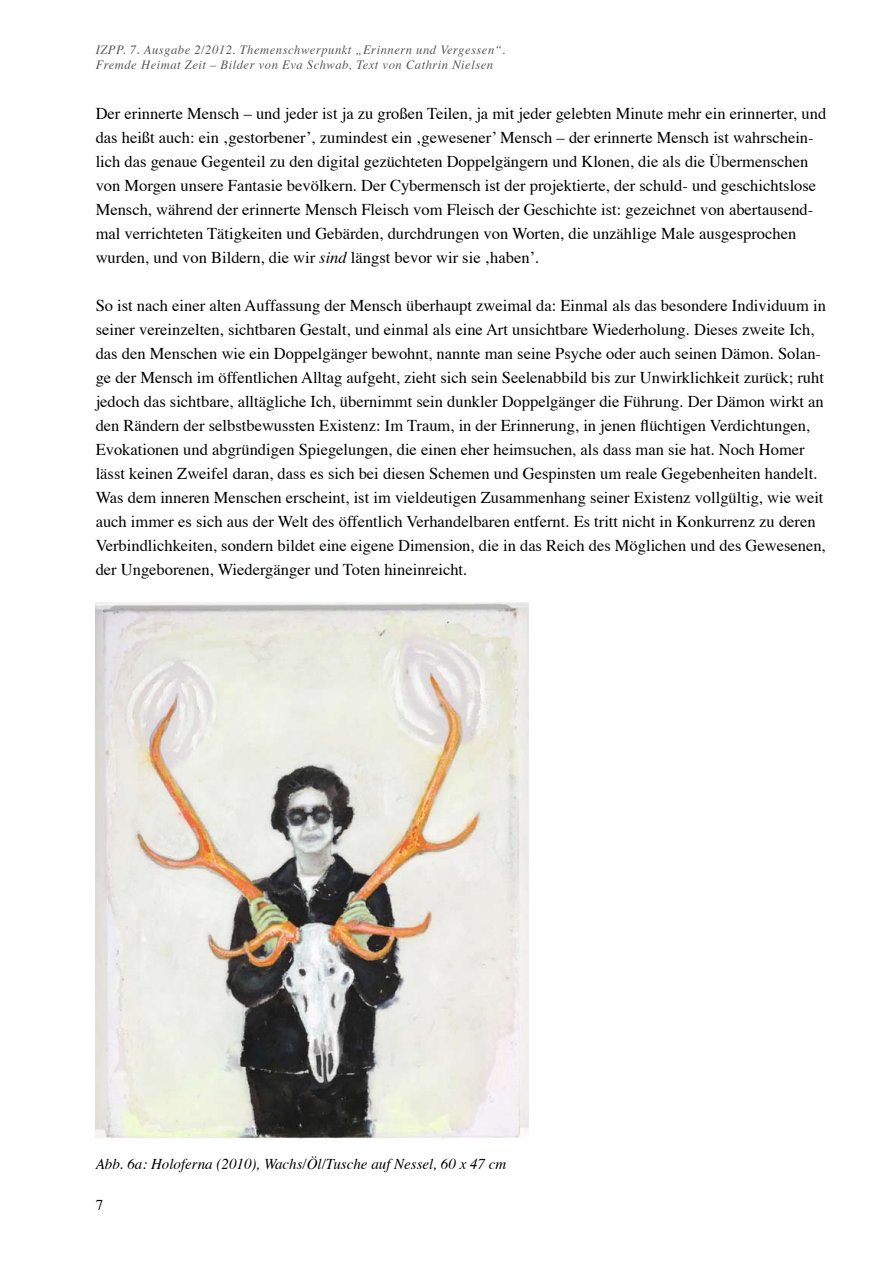
<style>
.page{position:relative;width:893px;height:1263px;background:#fff}
.page>*{position:absolute;margin:0;border:0;box-sizing:border-box;transform-origin:0 0}
.t1{font:16.5px/24px "Times";color:#000}
.t2{font:italic 15px "Times";color:#000}
.t3{font:15px "Times";color:#000}
.t4{font:italic 12.6px/15px "Times";letter-spacing:.04em;color:#58585a}
.s1{font-style:italic}
</style>
<div class="page">
<img style="left:96px;top:603px;width:432px;height:536px">
<p class="t4" style="left:96px;top:41px;width:411px">IZPP. 7. Ausgabe 2/2012. Themenschwerpunkt „Erinnern und Vergessen“.<br>Fremde Heimat Zeit – Bilder von Eva Schwab, Text von Cathrin Nielsen</p>
<p class="t1" style="left:96px;top:100px;width:732px">Der erinnerte Mensch – und jeder ist ja zu großen Teilen, ja mit jeder gelebten Minute mehr ein erinnerter, und das heißt auch: ein ‚gestorbener’, zumindest ein ‚gewesener’ Mensch – der erinnerte Mensch ist wahrschein&shy;lich das genaue Gegenteil zu den digital gezüchteten Doppelgängern und Klonen, die als die Übermenschen von Morgen unsere Fantasie bevölkern. Der Cybermensch ist der projektierte, der schuld- und geschichtslose Mensch, während der erinnerte Mensch Fleisch vom Fleisch der Geschichte ist: gezeichnet von abertausend&shy;mal verrichteten Tätigkeiten und Gebärden, durchdrungen von Worten, die unzählige Male ausgesprochen wurden, und von Bildern, die wir <span class="s1">sind</span> längst bevor wir sie ‚haben’.</p>
<p class="t1" style="left:96px;top:292px;width:732px">So ist nach einer alten Auffassung der Mensch überhaupt zweimal da: Einmal als das besondere Individuum in seiner vereinzelten, sichtbaren Gestalt, und einmal als eine Art unsichtbare Wiederholung. Dieses zweite Ich, das den Menschen wie ein Doppelgänger bewohnt, nannte man seine Psyche oder auch seinen Dämon. Solan&shy;ge der Mensch im öffentlichen Alltag aufgeht, zieht sich sein Seelenabbild bis zur Unwirklichkeit zurück; ruht jedoch das sichtbare, alltägliche Ich, übernimmt sein dunkler Doppelgänger die Führung. Der Dämon wirkt an den Rändern der selbstbewussten Existenz: Im Traum, in der Erinnerung, in jenen flüchtigen Verdichtungen, Evokationen und abgründigen Spiegelungen, die einen eher heimsuchen, als dass man sie hat. Noch Homer lässt keinen Zweifel daran, dass es sich bei diesen Schemen und Gespinsten um reale Gegebenheiten handelt.<br>Was dem inneren Menschen erscheint, ist im vieldeutigen Zusammenhang seiner Existenz vollgültig, wie weit auch immer es sich aus der Welt des öffentlich Verhandelbaren entfernt. Es tritt nicht in Konkurrenz zu deren Verbindlichkeiten, sondern bildet eine eigene Dimension, die in das Reich des Möglichen und des Gewesenen, der Ungeborenen, Wiedergänger und Toten hineinreicht.</p>
<p class="t2" style="left:96px;top:1150px;width:412px">Abb. 6a: Holoferna (2010), Wachs/Öl/Tusche auf Nessel, 60 x 47 cm</p>
<p class="t3" style="left:96px;top:1191px;width:9px">7</p>
</div>
